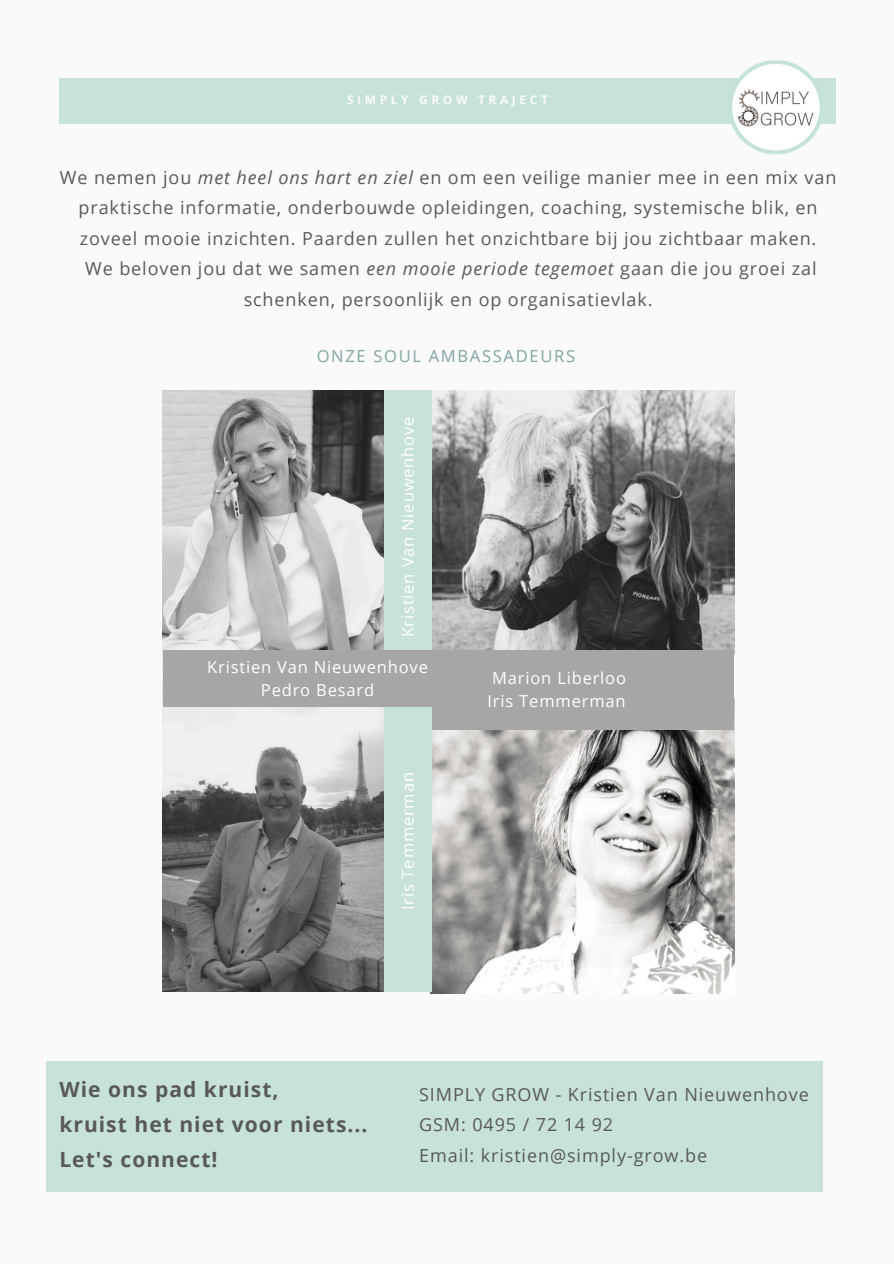
<style>
.page{position:relative;width:894px;height:1264px;background:#fff}
.page>*{position:absolute;margin:0;border:0;box-sizing:border-box;transform-origin:0 0}
.t1{font:700 21px/35.1px "Open Sans";letter-spacing:.05em;color:#595959}
.t2{font:18px/30.5px "Open Sans";letter-spacing:.05em;color:#595959;text-align:center}
.t3{font:16.65px "Open Sans";letter-spacing:.1em;color:#80a6a3}
.t4{font:16.5px/22.5px "Open Sans";letter-spacing:.05em;color:#fff}
.t5{font:700 12px "Open Sans";letter-spacing:.3em;color:#fafafa}
.s1{font-style:italic}
</style>
<div class="page">
<div style="left:0;top:0;width:893px;height:1263px;background:#fafafa"></div>
<div style="left:59px;top:78px;width:777px;height:45px;background:#c6e2da"></div>
<img style="left:728px;top:60px;width:94px;height:95px">
<img style="left:162px;top:390px;width:222px;height:286px">
<img style="left:432px;top:390px;width:302px;height:263px">
<img style="left:430px;top:698px;width:304px;height:295px">
<img style="left:162px;top:683px;width:222px;height:308px">
<div style="left:384px;top:390px;width:48px;height:274px;background:#c6e2da"></div>
<div style="left:384px;top:650px;width:349px;height:79px;background:#a6a6a6"></div>
<div style="left:384px;top:690px;width:48px;height:301px;background:#c6e2da"></div>
<div style="left:163px;top:650px;width:308px;height:57px;background:#a6a6a6"></div>
<div style="left:46px;top:1060px;width:776px;height:131px;background:#c6e2da"></div>
<p class="t5" style="left:347px;top:91px;width:202px">SIMPLY GROW TRAJECT</p>
<h3 class="t2" style="left:60px;top:161px;width:777px">We nemen jou <span class="s1">met heel ons hart en ziel</span> en om een veilige manier mee in een mix van praktische informatie, onderbouwde opleidingen, coaching, systemische blik, en zoveel mooie inzichten. Paarden zullen het onzichtbare bij jou zichtbaar maken.<br>We beloven jou dat we samen <span class="s1">een mooie periode tegemoet</span> gaan die jou groei zal schenken, persoonlijk en op organisatievlak.</h3>
<h3 class="t3" style="left:316px;top:344px;width:260px">ONZE SOUL AMBASSADEURS</h3>
<p class="t4" style="left:396px;top:637px;width:222px;rotate:-90deg">Kristien Van Nieuwenhove</p>
<p class="t4" style="left:207px;top:655px;width:222px;text-align:center">Kristien Van Nieuwenhove<br>Pedro Besard</p>
<h3 class="t4" style="left:396px;top:910px;width:140px;rotate:-90deg">Iris Temmerman</h3>
<p class="t4" style="left:487px;top:666px;width:140px">Marion Liberloo<br>Iris Temmerman</p>
<h3 class="t1" style="left:59px;top:1071px;width:310px">Wie ons pad kruist,<br>kruist het niet voor niets...<br>Let's connect!</h3>
<h2 class="t2" style="left:419px;top:1078px;width:391px;text-align:left">SIMPLY GROW - Kristien Van Nieuwenhove<br>GSM: 0495 / 72 14 92<br>Email: kristien@simply-grow.be</h2>
</div>
